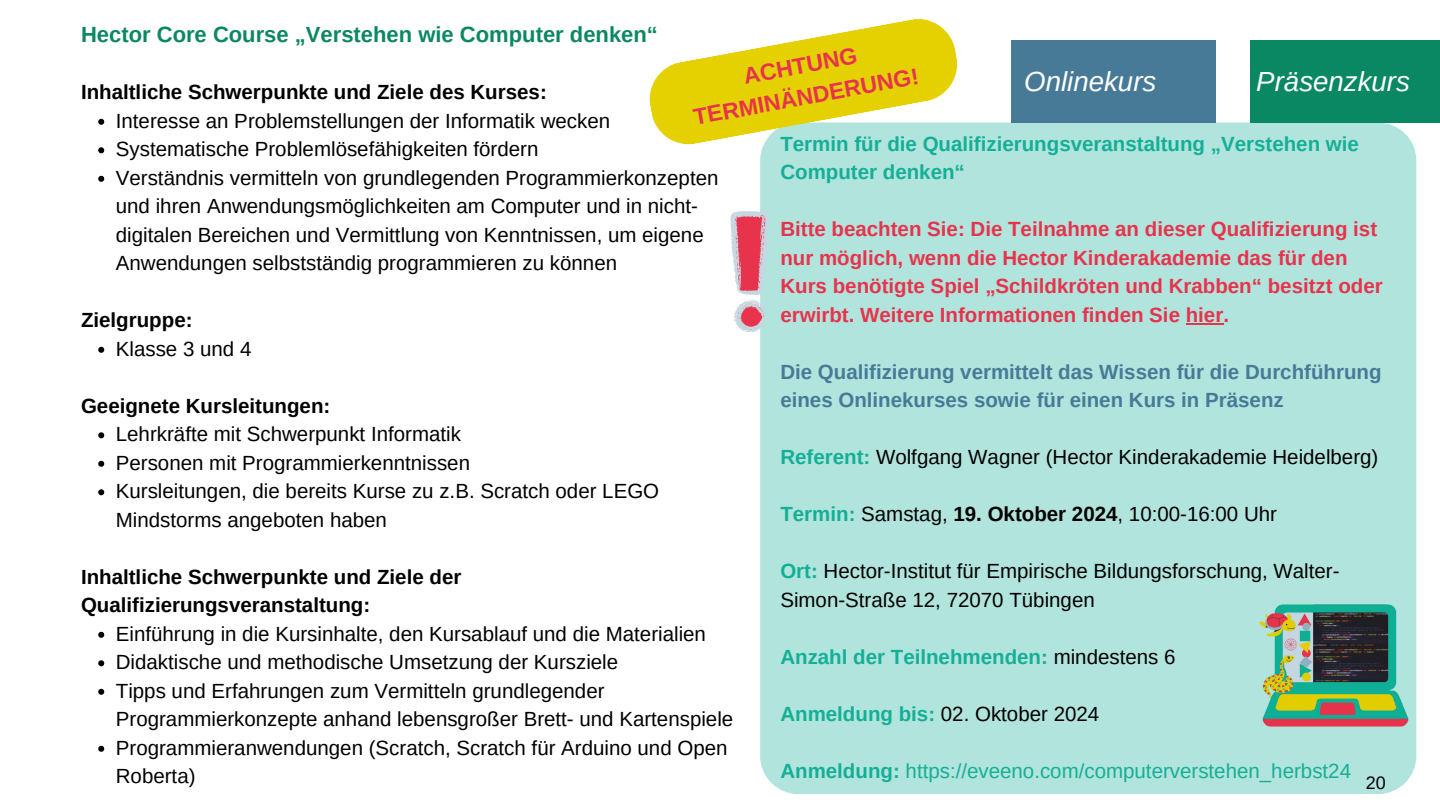
<style>
.page{position:relative;width:1440px;height:810px;background:#fff}
.page>*{position:absolute;margin:0;border:0;box-sizing:border-box;transform-origin:0 0}
.t1{font:italic 27.7px "Arimo";color:#fff}
.t2{font:700 23px/31.5px "Arimo";color:#e7334c;text-align:center}
.t3{font:700 22px "Arimo";color:#0a8763}
.t4{font:20.5px/28.5px "Arimo";color:#000}
.t5{font:700 20.5px/28.5px "Arimo";color:#e7334c}
.t6{font:700 20.5px/28.5px "Arimo";color:#000}
.t7{font:700 20.5px/28.5px "Arimo";color:#14af97}
.t8{font:700 20.5px/28.5px "Arimo";color:#477a97}
.t9{font:20.5px "Arimo";color:#14af97}
.t10{font:18px "Arimo";color:#000}
.s1{font-weight:700;color:#14af97}
.s2{font-weight:700}
.s3{font-weight:400;color:#000}
</style>
<div class="page">
<div style="left:760px;top:123px;width:656px;height:671px;background:#b1e4dc"></div>
<div style="left:1250px;top:41px;width:190px;height:82px;background:#0a8763"></div>
<svg style="left:98px;top:119px;width:6px;height:6px"></svg>
<svg style="left:98px;top:147px;width:6px;height:6px"></svg>
<svg style="left:98px;top:176px;width:6px;height:6px"></svg>
<svg style="left:98px;top:347px;width:6px;height:6px"></svg>
<svg style="left:98px;top:432px;width:6px;height:6px"></svg>
<svg style="left:98px;top:461px;width:6px;height:6px"></svg>
<svg style="left:98px;top:489px;width:6px;height:6px"></svg>
<svg style="left:98px;top:632px;width:6px;height:6px"></svg>
<svg style="left:98px;top:660px;width:6px;height:6px"></svg>
<svg style="left:98px;top:689px;width:6px;height:6px"></svg>
<svg style="left:98px;top:746px;width:6px;height:6px"></svg>
<div style="left:1012px;top:41px;width:203px;height:82px;background:#477a97"></div>
<svg style="left:730px;top:211px;width:39px;height:121px;background:#da9ba7"></svg>
<hr style="left:1186px;top:323px;width:37px;height:2px;background:#e7334c">
<svg style="left:649px;top:19px;width:309px;height:127px"></svg>
<img style="left:1250px;top:602px;width:167px;height:127px">
<h5 class="t3" style="left:81px;top:22px;width:578px">Hector Core Course „Verstehen wie Computer denken“</h5>
<p class="t6" style="left:81px;top:78px;width:467px">Inhaltliche Schwerpunkte und Ziele des Kurses:</p>
<p class="t4" style="left:116px;top:106px;width:496px">Interesse an Problemstellungen der Informatik wecken</p>
<p class="t4" style="left:116px;top:135px;width:424px">Systematische Problemlösefähigkeiten fördern</p>
<h5 class="t4" style="left:116px;top:163px;width:604px">Verständnis vermitteln von grundlegenden Programmierkonzepten und ihren Anwendungsmöglichkeiten am Computer und in nicht&shy;digitalen Bereichen und Vermittlung von Kenntnissen, um eigene Anwendungen selbstständig programmieren zu können</h5>
<p class="t6" style="left:81px;top:306px;width:113px">Zielgruppe:</p>
<h5 class="t4" style="left:116px;top:334px;width:137px">Klasse 3 und 4</h5>
<p class="t2" style="left:685px;top:70px;width:230px;rotate:-10deg">ACHTUNG<br>TERMINÄNDERUNG!</p>
<p class="t1" style="left:1024px;top:66px;width:134px">Onlinekurs</p>
<h3 class="t1" style="left:1256px;top:66px;width:155px">Präsenzkurs</h3>
<h1 class="t7" style="left:780px;top:130px;width:580px">Termin für die Qualifizierungsveranstaltung „Verstehen wie<br>Computer denken“</h1>
<p class="t5" style="left:780px;top:215px;width:604px">Bitte beachten Sie: Die Teilnahme an dieser Qualifizierung ist nur möglich, wenn die Hector Kinderakademie das für den Kurs benötigte Spiel „Schildkröten und Krabben“ besitzt oder erwirbt. Weitere Informationen finden Sie hier.</p>
<p class="t6" style="left:81px;top:391px;width:251px">Geeignete Kursleitungen:</p>
<p class="t4" style="left:116px;top:420px;width:347px">Lehrkräfte mit Schwerpunkt Informatik</p>
<p class="t4" style="left:116px;top:448px;width:356px">Personen mit Programmierkenntnissen</p>
<h5 class="t4" style="left:116px;top:477px;width:545px">Kursleitungen, die bereits Kurse zu z.B. Scratch oder LEGO<br>Mindstorms angeboten haben</h5>
<p class="t6" style="left:81px;top:562px;width:382px">Inhaltliche Schwerpunkte und Ziele der<br>Qualifizierungsveranstaltung:</p>
<p class="t4" style="left:116px;top:619px;width:592px">Einführung in die Kursinhalte, den Kursablauf und die Materialien</p>
<p class="t4" style="left:116px;top:648px;width:504px">Didaktische und methodische Umsetzung der Kursziele</p>
<p class="t4" style="left:116px;top:676px;width:619px">Tipps und Erfahrungen zum Vermitteln grundlegender<br>Programmierkonzepte anhand lebensgroßer Brett- und Kartenspiele</p>
<h4 class="t4" style="left:116px;top:733px;width:613px">Programmieranwendungen (Scratch, Scratch für Arduino und Open<br>Roberta)</h4>
<h1 class="t8" style="left:780px;top:358px;width:603px">Die Qualifizierung vermittelt das Wissen für die Durchführung eines Onlinekurses sowie für einen Kurs in Präsenz</h1>
<h5 class="t4" style="left:780px;top:443px;width:600px"><span class="s1">Referent:</span> Wolfgang Wagner (Hector Kinderakademie Heidelberg)</h5>
<h5 class="t4" style="left:780px;top:500px;width:498px"><span class="s1">Termin:</span> Samstag, <span class="s2">19. Oktober 2024</span>, 10:00-16:00 Uhr</h5>
<h5 class="t4" style="left:780px;top:557px;width:561px"><span class="s1">Ort:</span> Hector-Institut für Empirische Bildungsforschung, Walter-<br>Simon-Straße 12, 72070 Tübingen</h5>
<p class="t7" style="left:780px;top:643px;width:397px">Anzahl der Teilnehmenden: <span class="s3">mindestens 6</span></p>
<p class="t4" style="left:780px;top:700px;width:320px"><span class="s1">Anmeldung bis:</span> 02. Oktober 2024</p>
<p class="t9" style="left:780px;top:759px;width:572px"><span class="s2">Anmeldung:</span> https://eveeno.com/computerverstehen_herbst24</p>
<p class="t10" style="left:1366px;top:773px;width:22px">20</p>
</div>
